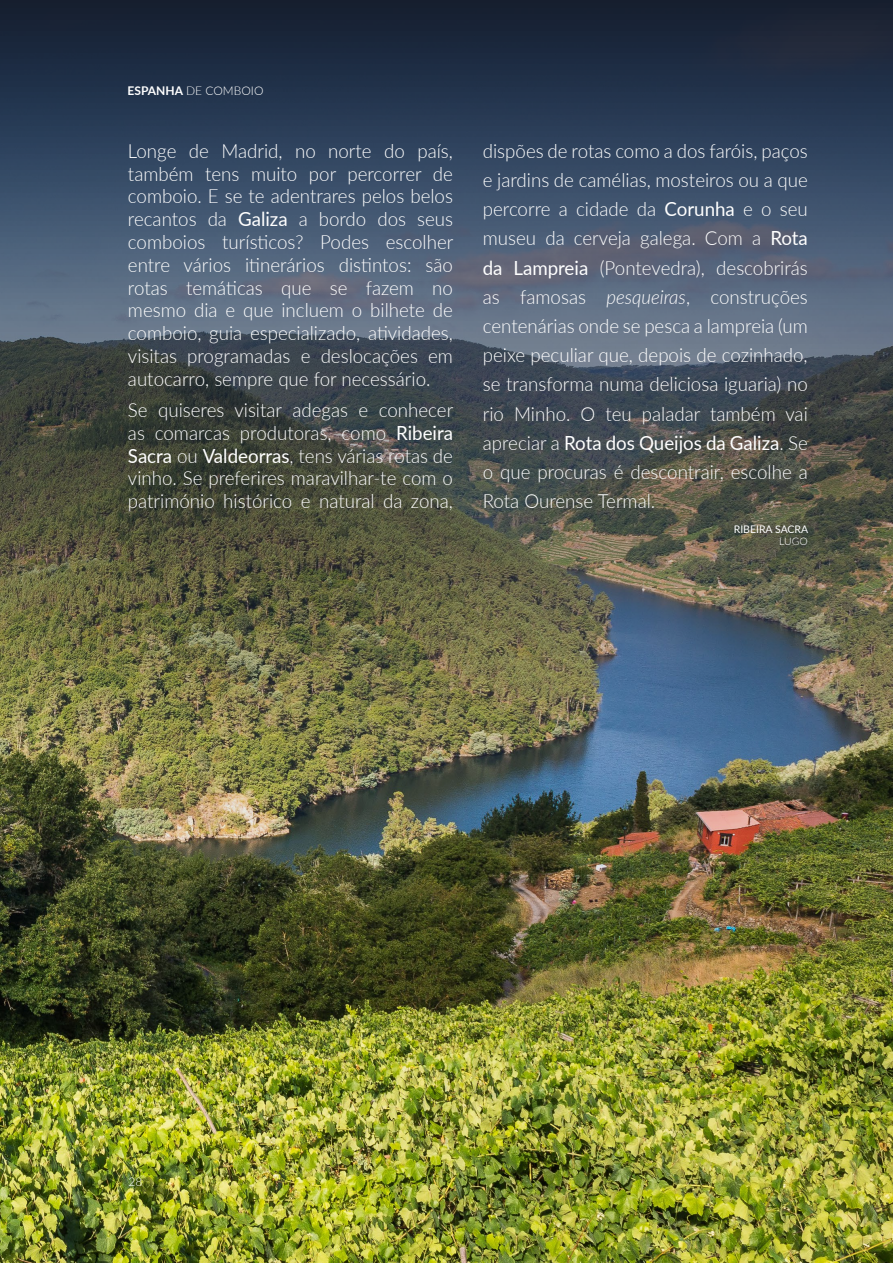
<style>
.page{position:relative;width:893px;height:1263px;background:#fff}
.page>*{position:absolute;margin:0;border:0;box-sizing:border-box;transform-origin:0 0}
.Body{font:300 19.5px/22.8px "Lato";color:#fff;text-align:justify;scale:.96 1}
.t1{font:300 12px "Lato";color:#fff}
.PIE_ABAJO{font:10.5px "Lato";color:#fff}
.SUBPIE_ARRIBA{font:300 10.5px "Lato";color:#fff}
.s1{font-weight:700}
.s2{font-weight:400}
.s3{font-style:italic}
</style>
<div class="page">
<img style="left:0;top:0;width:893px;height:1263px">
<p class="t1" style="left:128px;top:82px;width:137px"><span class="s1">ESPANHA</span> DE COMBOIO</p>
<p class="Body" style="left:128px;top:139px;width:340px">Longe de Madrid, no norte do país, também tens muito por percorrer de comboio. E se te adentrares pelos belos recantos da <span class="s2">Galiza</span> a bordo dos seus comboios turísticos? Podes escolher entre vários itinerários distintos: são rotas temáticas que se fazem no mesmo dia e que incluem o bilhete de comboio, guia especializado, atividades, visitas programadas e deslocações em autocarro, sempre que for necessário.</p>
<p class="Body" style="left:128px;top:398px;width:340px">Se quiseres visitar adegas e conhecer as comarcas produtoras, como <span class="s2">Ribeira Sacra</span> ou <span class="s2">Valdeorras</span>, tens várias rotas de vinho. Se preferires maravilhar-te com o património histórico e natural da zona,</p>
<p class="Body" style="left:483px;top:136px;width:340px;line-height:29.2px">dispões de rotas como a dos faróis, paços e jardins de camélias, mosteiros ou a que percorre a cidade da <span class="s2">Corunha</span> e o seu museu da cerveja galega. Com a <span class="s2">Rota da Lampreia</span> (Pontevedra), descobrirás as famosas <span class="s3">pesqueiras</span>, construções centenárias onde se pesca a lampreia (um peixe peculiar que, depois de cozinhado, se transforma numa deliciosa iguaria) no rio Minho. O teu paladar também vai apreciar a <span class="s2">Rota dos Queijos da Galiza</span>. Se o que procuras é descontrair, escolhe a Rota Ourense Termal.</p>
<p class="PIE_ABAJO" style="left:734px;top:521px;width:76px">RIBEIRA SACRA</p>
<p class="SUBPIE_ARRIBA" style="left:779px;top:534px;width:30px">LUGO</p>
<p class="t1" style="left:128px;top:1173px;width:15px">28</p>
</div>
